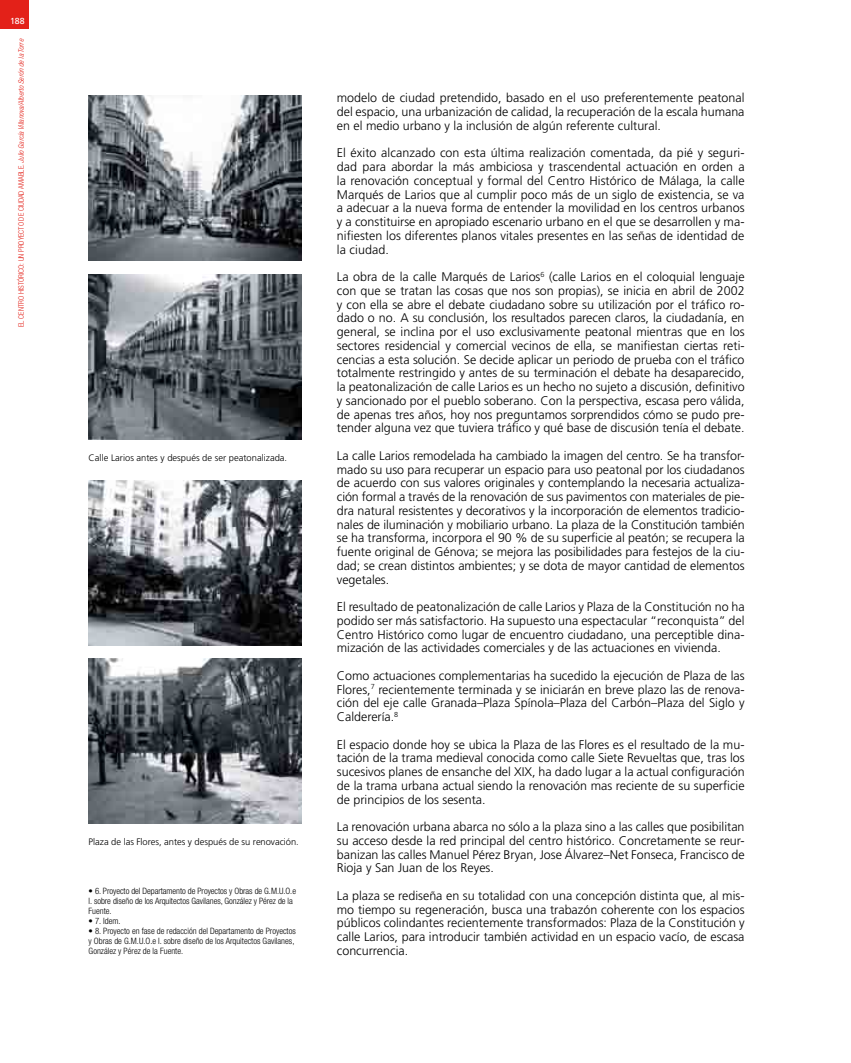
<style>
.page{position:relative;width:851px;height:1063px;background:#fff}
.page>*{position:absolute;margin:0;border:0;box-sizing:border-box;transform-origin:0 0}
.t1{font:300 12.5px/13.8px "Frutiger";color:#000;text-align:justify}
.t2{font:300 9.38px "Frutiger";letter-spacing:-.005em;color:#000}
.t3{font:300 condensed 8.75px/10px "Helvetica Neue";color:#000}
.t4{font:8.75px "Frutiger";color:#fff}
.t5{font:300 condensed 7.5px "Helvetica Neue";color:#e32119}
.s1{font-style:italic}
</style>
<div class="page">
<div style="left:0;top:0;width:28px;height:28px;background:#e32119"></div>
<img style="left:89px;top:659px;width:212px;height:165px">
<img style="left:89px;top:96px;width:212px;height:165px">
<img style="left:89px;top:481px;width:212px;height:165px">
<img style="left:89px;top:274px;width:212px;height:165px">
<p class="t4" style="left:10px;top:16px;width:16px">188</p>
<p class="t5" style="left:17px;top:327px;width:290px;rotate:-90deg">EL CENTRO HISTÓRICO: UN PROYECTO DE CIUDAD AMABLE. <span class="s1">Julio García Villanova/Alberto Serón de la Torre</span></p>
<p class="t2" style="left:89px;top:452px;width:200px">Calle Larios antes y después de ser peatonalizada.</p>
<p class="t2" style="left:89px;top:836px;width:212px">Plaza de las Flores, antes y después de su renovación.</p>
<p class="t3" style="left:89px;top:886px;width:209px">• 6. Proyecto del Departamento de Proyectos y Obras de G.M.U.O.e<br>I. sobre diseño de los Arquitectos Gavilanes, González y Pérez de la<br>Fuente.</p>
<p class="t3" style="left:89px;top:916px;width:33px">• 7. Idem.</p>
<p class="t3" style="left:89px;top:926px;width:209px">• 8. Proyecto en fase de redacción del Departamento de Proyectos y Obras de G.M.U.O.e I. sobre diseño de los Arquitectos Gavilanes,<br>González y Pérez de la Fuente.</p>
<p class="t1" style="left:337px;top:91px;width:409px">modelo de ciudad pretendido, basado en el uso preferentemente peatonal del espacio, una urbanización de calidad, la recuperación de la escala humana en el medio urbano y la inclusión de algún referente cultural.</p>
<p class="t1" style="left:337px;top:146px;width:409px">El éxito alcanzado con esta última realización comentada, da pié y seguri&shy;dad para abordar la más ambiciosa y trascendental actuación en orden a la renovación conceptual y formal del Centro Histórico de Málaga, la calle Marqués de Larios que al cumplir poco más de un siglo de existencia, se va a adecuar a la nueva forma de entender la movilidad en los centros urbanos y a constituirse en apropiado escenario urbano en el que se desarrollen y ma&shy;nifiesten los diferentes planos vitales presentes en las señas de identidad de la ciudad.</p>
<p class="t1" style="left:337px;top:270px;width:409px">La obra de la calle Marqués de Larios<sup>6</sup> (calle Larios en el coloquial lenguaje con que se tratan las cosas que nos son propias), se inicia en abril de 2002 y con ella se abre el debate ciudadano sobre su utilización por el tráfico ro&shy;dado o no. A su conclusión, los resultados parecen claros, la ciudadanía, en general, se inclina por el uso exclusivamente peatonal mientras que en los sectores residencial y comercial vecinos de ella, se manifiestan ciertas reti&shy;cencias a esta solución. Se decide aplicar un periodo de prueba con el tráfico totalmente restringido y antes de su terminación el debate ha desaparecido, la peatonalización de calle Larios es un hecho no sujeto a discusión, definitivo y sancionado por el pueblo soberano. Con la perspectiva, escasa pero válida, de apenas tres años, hoy nos preguntamos sorprendidos cómo se pudo pre&shy;tender alguna vez que tuviera tráfico y qué base de discusión tenía el debate.</p>
<p class="t1" style="left:337px;top:449px;width:409px">La calle Larios remodelada ha cambiado la imagen del centro. Se ha transfor&shy;mado su uso para recuperar un espacio para uso peatonal por los ciudadanos de acuerdo con sus valores originales y contemplando la necesaria actualiza&shy;ción formal a través de la renovación de sus pavimentos con materiales de pie&shy;dra natural resistentes y decorativos y la incorporación de elementos tradicio&shy;nales de iluminación y mobiliario urbano. La plaza de la Constitución también se ha transforma, incorpora el 90 % de su superficie al peatón; se recupera la fuente original de Génova; se mejora las posibilidades para festejos de la ciu&shy;dad; se crean distintos ambientes; y se dota de mayor cantidad de elementos vegetales.</p>
<p class="t1" style="left:337px;top:600px;width:409px">El resultado de peatonalización de calle Larios y Plaza de la Constitución no ha podido ser más satisfactorio. Ha supuesto una espectacular “reconquista” del Centro Histórico como lugar de encuentro ciudadano, una perceptible dina&shy;mización de las actividades comerciales y de las actuaciones en vivienda.</p>
<p class="t1" style="left:337px;top:669px;width:409px">Como actuaciones complementarias ha sucedido la ejecución de Plaza de las Flores,<sup>7</sup> recientemente terminada y se iniciarán en breve plazo las de renova&shy;ción del eje calle Granada–Plaza Spínola–Plaza del Carbón–Plaza del Siglo y Calderería.<sup>8</sup></p>
<p class="t1" style="left:337px;top:737px;width:409px">El espacio donde hoy se ubica la Plaza de las Flores es el resultado de la mu&shy;tación de la trama medieval conocida como calle Siete Revueltas que, tras los sucesivos planes de ensanche del XIX, ha dado lugar a la actual configuración de la trama urbana actual siendo la renovación mas reciente de su superficie de principios de los sesenta.</p>
<p class="t1" style="left:337px;top:820px;width:409px">La renovación urbana abarca no sólo a la plaza sino a las calles que posibilitan su acceso desde la red principal del centro histórico. Concretamente se reur&shy;banizan las calles Manuel Pérez Bryan, Jose Álvarez–Net Fonseca, Francisco de Rioja y San Juan de los Reyes.</p>
<p class="t1" style="left:337px;top:889px;width:409px">La plaza se rediseña en su totalidad con una concepción distinta que, al mis&shy;mo tiempo su regeneración, busca una trabazón coherente con los espacios públicos colindantes recientemente transformados: Plaza de la Constitución y calle Larios, para introducir también actividad en un espacio vacío, de escasa concurrencia.</p>
</div>
